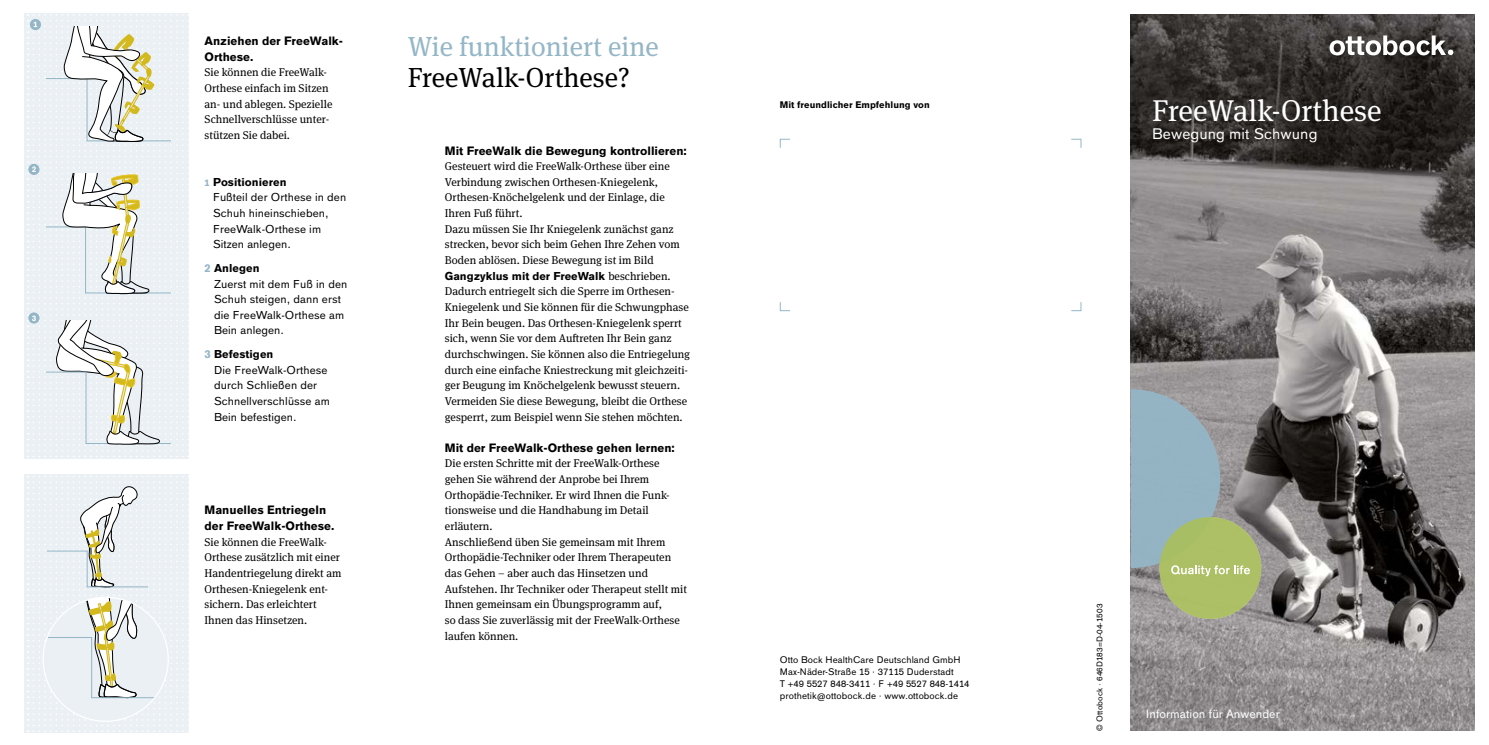
<style>
.page{position:relative;width:1489px;height:745px;background:#fff}
.page>*{position:absolute;margin:0;border:0;box-sizing:border-box;transform-origin:0 0}
.t1{font:30px "OBO Serif";color:#fff}
.t2{font:27.5px "OBO Serif";color:#94b6c7}
.t3{font:27.5px "OBO Serif";color:#000}
.t4{font:15px "OBO Sans";letter-spacing:.005em;color:#fff}
.t5{font:700 11.88px/15.6px "OBO Sans";color:#000}
.t6{font:11.88px "OBO Sans";color:#fff}
.t7{font:11.25px/15.6px "OBO Serif";color:#000}
.t8{font:11.25px/15.6px "OBO Sans";letter-spacing:.005em;color:#000}
.t9{font:700 11.25px "OBO Sans";color:#000}
.t10{font:9.38px/11.9px "OBO Sans";letter-spacing:.005em;color:#000}
.t11{font:700 9.38px "OBO Sans";letter-spacing:.005em;color:#000}
.t12{font:8.12px "OBO Sans";letter-spacing:.005em;color:#000}
.s1{font-weight:700;font-size:9.38px;color:#94b6c7}
.s2{font-weight:700}
.s3{font-weight:700;color:#94b6c7}
.s4{font-family:"OBO Serif";font-weight:400}
</style>
<div class="page">
<img style="left:1130px;top:14px;width:344px;height:716px">
<svg style="left:1329px;top:35px;width:124px;height:20px"></svg>
<div style="left:1159px;top:516px;width:102px;height:102px;background:#adc065;border-radius:50%"></div>
<svg style="left:1130px;top:389px;width:119px;height:187px"></svg>
<div style="left:25px;top:474px;width:164px;height:258px;background:#eaf0f4"></div>
<div style="left:25px;top:13px;width:164px;height:445px;background:#eaf0f4"></div>
<svg style="left:28px;top:476px;width:161px;height:255px"></svg>
<svg style="left:28px;top:14px;width:161px;height:443px"></svg>
<svg style="left:779px;top:138px;width:11px;height:10px"></svg>
<svg style="left:1071px;top:138px;width:10px;height:10px"></svg>
<svg style="left:779px;top:302px;width:11px;height:9px"></svg>
<svg style="left:1071px;top:302px;width:10px;height:9px"></svg>
<p class="t5" style="left:204px;top:33px;width:140px">Anziehen der FreeWalk-<br>Orthese.</p>
<p class="t7" style="left:204px;top:65px;width:129px">Sie können die FreeWalk-<br>Orthese einfach im Sitzen an- und ablegen. Spezielle<br>Schnellverschlüsse unter&shy;stützen Sie dabei.</p>
<p class="t8" style="left:213px;top:174px;width:135px;text-indent:-8px"><span class="s1">1</span> <span class="s2">Positionieren<br></span>Fußteil der Orthese in den<br>Schuh hineinschieben,<br>FreeWalk-Orthese im<br>Sitzen anlegen.</p>
<p class="t8" style="left:214px;top:260px;width:135px;text-indent:-10px"><span class="s3">2</span> <span class="s2">Anlegen<br></span>Zuerst mit dem Fuß in den<br>Schuh steigen, dann erst die FreeWalk-Orthese am<br>Bein anlegen.</p>
<p class="t8" style="left:214px;top:346px;width:117px;text-indent:-10px"><span class="s3">3</span> <span class="s2">Befestigen<br></span>Die FreeWalk-Orthese durch Schließen der<br>Schnellverschlüsse am<br>Bein befestigen.</p>
<p class="t5" style="left:204px;top:502px;width:131px">Manuelles Entriegeln der FreeWalk-Orthese.</p>
<p class="t7" style="left:204px;top:533px;width:138px">Sie können die FreeWalk-<br>Orthese zusätzlich mit einer<br>Handentriegelung direkt am<br>Orthesen-Kniegelenk ent&shy;sichern. Das erleichtert<br>Ihnen das Hinsetzen.</p>
<h2 class="t2" style="left:407px;top:30px;width:252px">Wie funktioniert eine</h2>
<h2 class="t3" style="left:407px;top:62px;width:224px">FreeWalk-Orthese?</h2>
<p class="t5" style="left:445px;top:142px;width:243px">Mit FreeWalk die Bewegung kontrollieren:</p>
<p class="t7" style="left:445px;top:158px;width:236px">Gesteuert wird die FreeWalk-Orthese über eine Verbindung zwischen Orthesen-Kniegelenk, Orthesen-Knöchelgelenk und der Einlage, die Ihren Fuß führt.<br>Dazu müssen Sie Ihr Kniegelenk zunächst ganz strecken, bevor sich beim Gehen Ihre Zehen vom Boden ablösen. Diese Bewegung ist im Bild</p>
<p class="t9" style="left:445px;top:269px;width:227px">Gangzyklus mit der FreeWalk <span class="s4">beschrieben.</span></p>
<p class="t7" style="left:445px;top:283px;width:247px">Dadurch entriegelt sich die Sperre im Orthesen-Kniegelenk und Sie können für die Schwungphase Ihr Bein beugen. Das Orthesen-Kniegelenk sperrt sich, wenn Sie vor dem Auftreten Ihr Bein ganz durchschwingen. Sie können also die Entriegelung durch eine einfache Kniestreckung mit gleichzeiti&shy;ger Beugung im Knöchelgelenk bewusst steuern.<br>Vermeiden Sie diese Bewegung, bleibt die Orthese gesperrt, zum Beispiel wenn Sie stehen möchten.</p>
<p class="t5" style="left:445px;top:439px;width:231px">Mit der FreeWalk-Orthese gehen lernen:</p>
<p class="t7" style="left:445px;top:455px;width:244px">Die ersten Schritte mit der FreeWalk-Orthese gehen Sie während der Anprobe bei Ihrem Orthopädie-Techniker. Er wird Ihnen die Funk&shy;tionsweise und die Handhabung im Detail erläutern.<br>Anschließend üben Sie gemeinsam mit Ihrem Orthopädie-Techniker oder Ihrem Therapeuten das Gehen – aber auch das Hinsetzen und Aufstehen. Ihr Techniker oder Therapeut stellt mit Ihnen gemeinsam ein Übungsprogramm auf,<br>so dass Sie zuverlässig mit der FreeWalk-Orthese laufen können.</p>
<p class="t11" style="left:779px;top:99px;width:151px">Mit freundlicher Empfehlung von</p>
<p class="t10" style="left:780px;top:653px;width:191px">Otto Bock HealthCare Deutschland GmbH Max-Näder-Straße 15 · 37115 Duderstadt<br>T +49 5527 848-3411 · F +49 5527 848-1414 prothetik@ottobock.de · www.ottobock.de</p>
<h1 class="t1" style="left:1152px;top:93px;width:231px">FreeWalk-Orthese</h1>
<h3 class="t4" style="left:1152px;top:125px;width:167px">Bewegung mit Schwung</h3>
<p class="t12" style="left:1094px;top:730px;width:128px;rotate:-90deg">© Ottobock · 646D183=D-04-1503</p>
<p class="t6" style="left:1145px;top:706px;width:135px">Information für Anwender</p>
</div>
